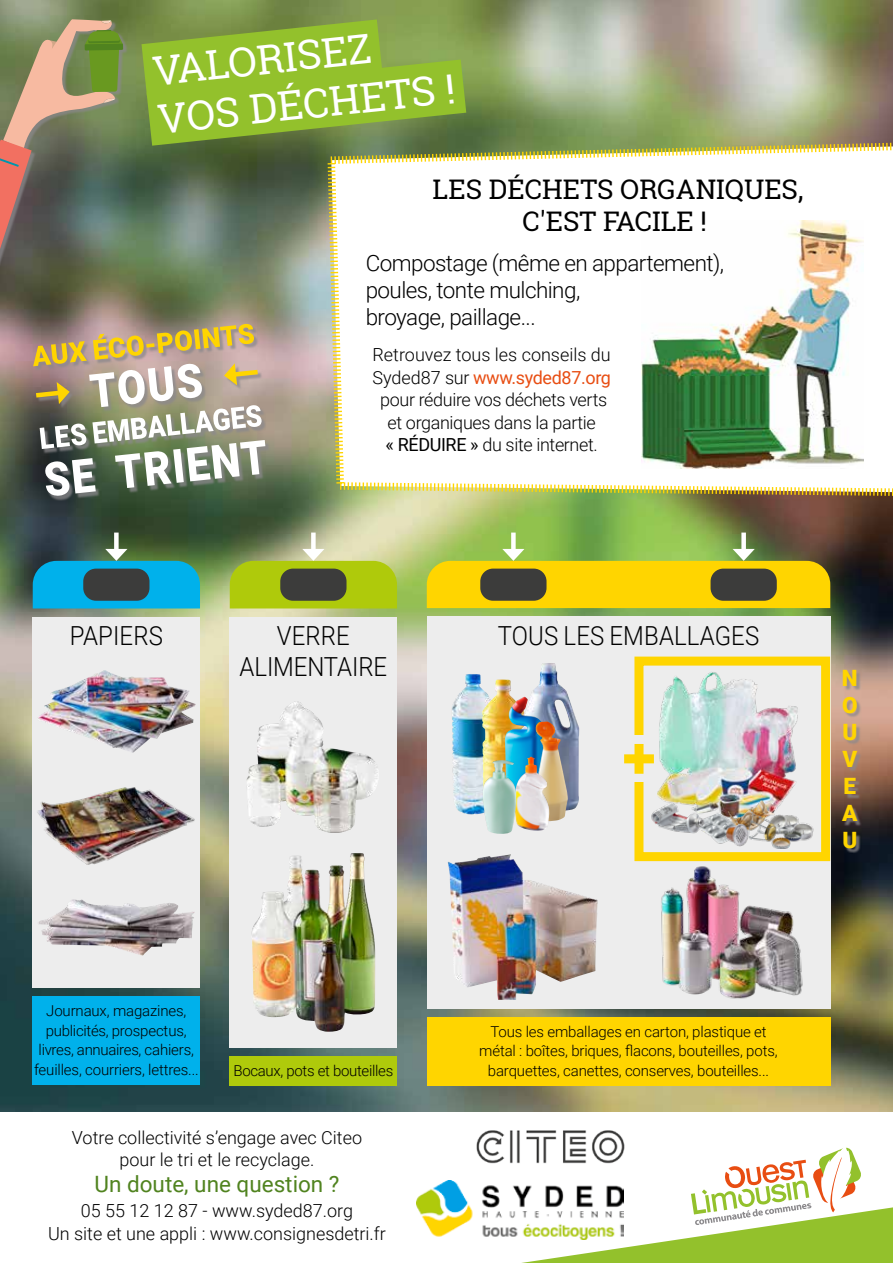
<style>
.page{position:relative;width:893px;height:1263px;background:#fff}
.page>*{position:absolute;margin:0;border:0;box-sizing:border-box;transform-origin:0 0}
.t1{font:40.5px/48.6px "Roboto Slab";color:#fff}
.t2{font:27px/32.4px "Roboto Slab";color:#000;text-align:center}
.t3{font:300 26.25px/30.6px "Roboto";letter-spacing:.005em;color:#000;text-align:center;scale:.91 1}
.t4{font:300 22.5px/27px "Roboto";letter-spacing:-.025em;color:#000}
.t5{font:22.5px "Roboto";color:#50831f}
.t6{font:900 22.5px/27px "Roboto";color:#ffd500;text-align:justify}
.t7{font:300 18px/22.5px "Roboto";letter-spacing:-.02em;color:#000;text-align:center}
.t8{font:300 18px/22.5px "Roboto";color:#000;text-align:center}
.t9{font:300 15px/19.5px "Roboto";letter-spacing:-.01em;color:#000;text-align:center}
.s1{font-weight:400;color:#e84d12}
.s2{font-weight:400}
</style>
<div class="page">
<img style="left:0;top:0;width:893px;height:1112px">
<svg style="left:326px;top:140px;width:567px;height:358px"></svg>
<img style="left:641px;top:220px;width:222px;height:248px">
<div style="left:0;top:21px;width:128px;height:298px;background:#8a888b;opacity:.75"></div>
<svg style="left:0;top:19px;width:123px;height:230px;background:#847f63"></svg>
<svg style="left:141px;top:19px;width:325px;height:127px;background:#89b035"></svg>
<svg style="left:33px;top:617px;width:167px;height:371px;background:#e0dfe0"></svg>
<div style="left:33px;top:997px;width:167px;height:88px;background:#00b1eb"></div>
<img style="left:37px;top:671px;width:156px;height:82px">
<img style="left:33px;top:787px;width:167px;height:78px">
<img style="left:38px;top:900px;width:34px;height:29px">
<div style="left:114px;top:533px;width:5px;height:20px;background:#fff"></div>
<svg style="left:33px;top:549px;width:167px;height:59px;background:#1e88a3"></svg>
<img style="left:417px;top:1180px;width:104px;height:57px">
<svg style="left:521px;top:1147px;width:372px;height:116px"></svg>
<img style="left:476px;top:1130px;width:162px;height:45px">
<div style="left:34px;top:325px;width:236px;height:176px;background:#8a888b;opacity:.75"></div>
<img style="left:31px;top:324px;width:234px;height:172px">
<div style="left:427px;top:616px;width:403px;height:393px;background:#ededed"></div>
<div style="left:427px;top:1017px;width:403px;height:69px;background:#ffd500"></div>
<img style="left:448px;top:854px;width:150px;height:146px">
<div style="left:511px;top:533px;width:5px;height:20px;background:#fff"></div>
<img style="left:532px;top:663px;width:47px;height:148px">
<img style="left:452px;top:674px;width:30px;height:140px">
<img style="left:482px;top:679px;width:29px;height:135px">
<img style="left:505px;top:696px;width:39px;height:64px">
<img style="left:535px;top:721px;width:33px;height:100px">
<img style="left:514px;top:757px;width:36px;height:74px">
<img style="left:483px;top:760px;width:33px;height:74px">
<img style="left:661px;top:866px;width:142px;height:133px">
<div style="left:634px;top:657px;width:196px;height:204px;background:#ededed;border:9px solid #ffd500"></div>
<div style="left:631px;top:735px;width:16px;height:47px;background:#ededed"></div>
<div style="left:634px;top:744px;width:9px;height:30px;background:#ffd500"></div>
<div style="left:624px;top:754px;width:30px;height:9px;background:#ffd500"></div>
<div style="left:843px;top:672px;width:19px;height:181px;background:#8a888b;opacity:.75"></div>
<img style="left:658px;top:666px;width:141px;height:126px">
<img style="left:651px;top:792px;width:163px;height:56px">
<div style="left:741px;top:533px;width:5px;height:20px;background:#fff"></div>
<svg style="left:427px;top:549px;width:403px;height:59px;background:#c5b21b"></svg>
<img style="left:230px;top:617px;width:167px;height:431px">
<img style="left:284px;top:853px;width:73px;height:60px">
<img style="left:246px;top:701px;width:131px;height:132px">
<div style="left:230px;top:1056px;width:167px;height:30px;background:#afca0b"></div>
<div style="left:311px;top:533px;width:5px;height:20px;background:#fff"></div>
<svg style="left:230px;top:549px;width:167px;height:59px;background:#9aab33"></svg>
<h1 class="t1" style="left:150px;top:46px;width:300px;rotate:-6deg">VALORISEZ<br>VOS DÉCHETS !</h1>
<h2 class="t2" style="left:433px;top:173px;width:372px">LES DÉCHETS ORGANIQUES,<br>C'EST FACILE !</h2>
<h3 class="t4" style="left:366px;top:248px;width:360px">Compostage (même en appartement), poules, tonte mulching,<br>broyage, paillage...</h3>
<p class="t7" style="left:372px;top:343px;width:240px">Retrouvez tous les conseils du<br>Syded87 sur <span class="s1">www.syded87.org </span>pour réduire vos déchets verts et organiques dans la partie<br><span class="s2">« RÉDUIRE »</span> du site internet.</p>
<h3 class="t3" style="left:70px;top:620px;width:104px">PAPIERS</h3>
<h3 class="t3" style="left:240px;top:620px;width:164px">VERRE<br>ALIMENTAIRE</h3>
<p class="t9" style="left:34px;top:1001px;width:166px">Journaux, magazines, publicités, prospectus, livres, annuaires, cahiers, feuilles, courriers, lettres...</p>
<p class="t9" style="left:233px;top:1060px;width:161px">Bocaux, pots et bouteilles</p>
<p class="t8" style="left:72px;top:1125px;width:292px">Votre collectivité s’engage avec Citeo pour le tri et le recyclage.</p>
<h3 class="t5" style="left:94px;top:1168px;width:247px">Un doute, une question ?</h3>
<p class="t8" style="left:48px;top:1199px;width:339px">05 55 12 12 87 - www.syded87.org<br>Un site et une appli : www.consignesdetri.fr</p>
<h3 class="t3" style="left:498px;top:620px;width:289px">TOUS LES EMBALLAGES</h3>
<h3 class="t6" style="left:842px;top:664px;width:17px">N O U V E A U</h3>
<p class="t9" style="left:479px;top:1021px;width:300px">Tous les emballages en carton, plastique et métal : boîtes, briques, flacons, bouteilles, pots, barquettes, canettes, conserves, bouteilles...</p>
</div>
